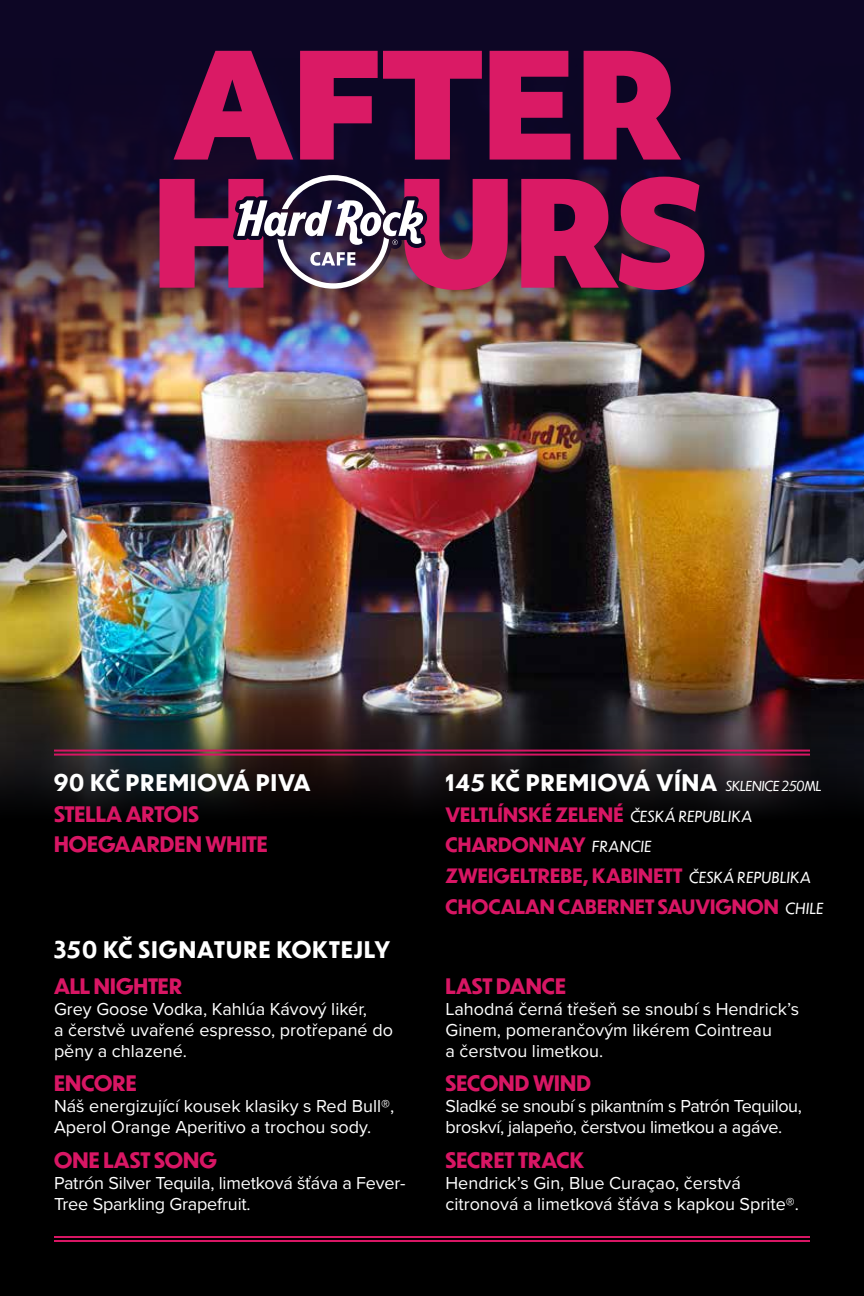
<style>
.page{position:relative;width:864px;height:1296px;background:#000}
.page>*{position:absolute;margin:0;border:0;box-sizing:border-box;transform-origin:0 0}
.t1{font:700 22.5px "Dunbar Tall";letter-spacing:.05em;color:#fff}
.t2{font:700 21px/30.8px "Dunbar Tall";color:#d81664}
.t3{font:700 19.5px/30.8px "Dunbar Tall";color:#d81664}
.t4{font:18px/21px "Proxima Nova";color:#fff}
.t5{font:18px/21px "Proxima Nova";letter-spacing:-.02em;color:#fff}
.s1{font-weight:400;font-style:italic;font-size:13.5px}
.s2{font-weight:400;font-style:italic;font-size:15px;color:#fff}
</style>
<div class="page">
<img style="left:0;top:364px;width:864px;height:447px">
<img style="left:0;top:0;width:864px;height:364px">
<hr style="left:54px;top:750px;width:756px;height:2px;background:#d81664">
<hr style="left:54px;top:754px;width:756px;height:2px;background:#d81664">
<hr style="left:54px;top:1236px;width:756px;height:2px;background:#d81664">
<hr style="left:54px;top:1240px;width:756px;height:2px;background:#d81664">
<svg style="left:174px;top:51px;width:507px;height:109px;background:#89124c"></svg>
<svg style="left:160px;top:177px;width:544px;height:113px;background:#991851"></svg>
<img style="left:233px;top:171px;width:194px;height:122px">
<p class="t1" style="left:54px;top:766px;width:258px">90 KČ PREMIOVÁ PIVA</p>
<p class="t2" style="left:54px;top:798px;width:215px">STELLA ARTOIS<br>HOEGAARDEN WHITE</p>
<p class="t1" style="left:54px;top:933px;width:338px">350 KČ SIGNATURE KOKTEJLY</p>
<p class="t2" style="left:54px;top:970px;width:130px">ALL NIGHTER</p>
<p class="t4" style="left:54px;top:997px;width:341px">Grey Goose Vodka, Kahlúa Kávový likér,<br>a čerstvě uvařené espresso, protřepané do pěny a chlazené.</p>
<p class="t2" style="left:54px;top:1067px;width:84px">ENCORE</p>
<p class="t4" style="left:54px;top:1095px;width:342px">Náš energizující kousek klasiky s Red Bull®,<br>Aperol Orange Aperitivo a trochou sody.</p>
<p class="t2" style="left:54px;top:1144px;width:164px">ONE LAST SONG</p>
<p class="t4" style="left:54px;top:1171px;width:353px">Patrón Silver Tequila, limetková šťáva a Fever-<br>Tree Sparkling Grapefruit.</p>
<p class="t1" style="left:446px;top:766px;width:378px">145 KČ PREMIOVÁ VÍNA <span class="s1">SKLENICE 250ML</span></p>
<p class="t3" style="left:446px;top:798px;width:380px">VELTLÍNSKÉ ZELENÉ <span class="s2">ČESKÁ REPUBLIKA </span>CHARDONNAY <span class="s2">FRANCIE<br></span>ZWEIGELTREBE, KABINETT <span class="s2">ČESKÁ REPUBLIKA </span>CHOCALAN CABERNET SAUVIGNON <span class="s2">CHILE</span></p>
<p class="t2" style="left:446px;top:970px;width:122px">LAST DANCE</p>
<p class="t4" style="left:446px;top:997px;width:355px">Lahodná černá třešeň se snoubí s Hendrick’s<br>Ginem, pomerančovým likérem Cointreau<br>a čerstvou limetkou.</p>
<p class="t2" style="left:446px;top:1067px;width:147px">SECOND WIND</p>
<p class="t5" style="left:446px;top:1095px;width:358px">Sladké se snoubí s pikantním s Patrón Tequilou, broskví, jalapeňo, čerstvou limetkou a agáve.</p>
<p class="t2" style="left:446px;top:1144px;width:141px">SECRET TRACK</p>
<p class="t4" style="left:446px;top:1171px;width:355px">Hendrick’s Gin, Blue Curaçao, čerstvá citronová a limetková šťáva s kapkou Sprite®.</p>
</div>
